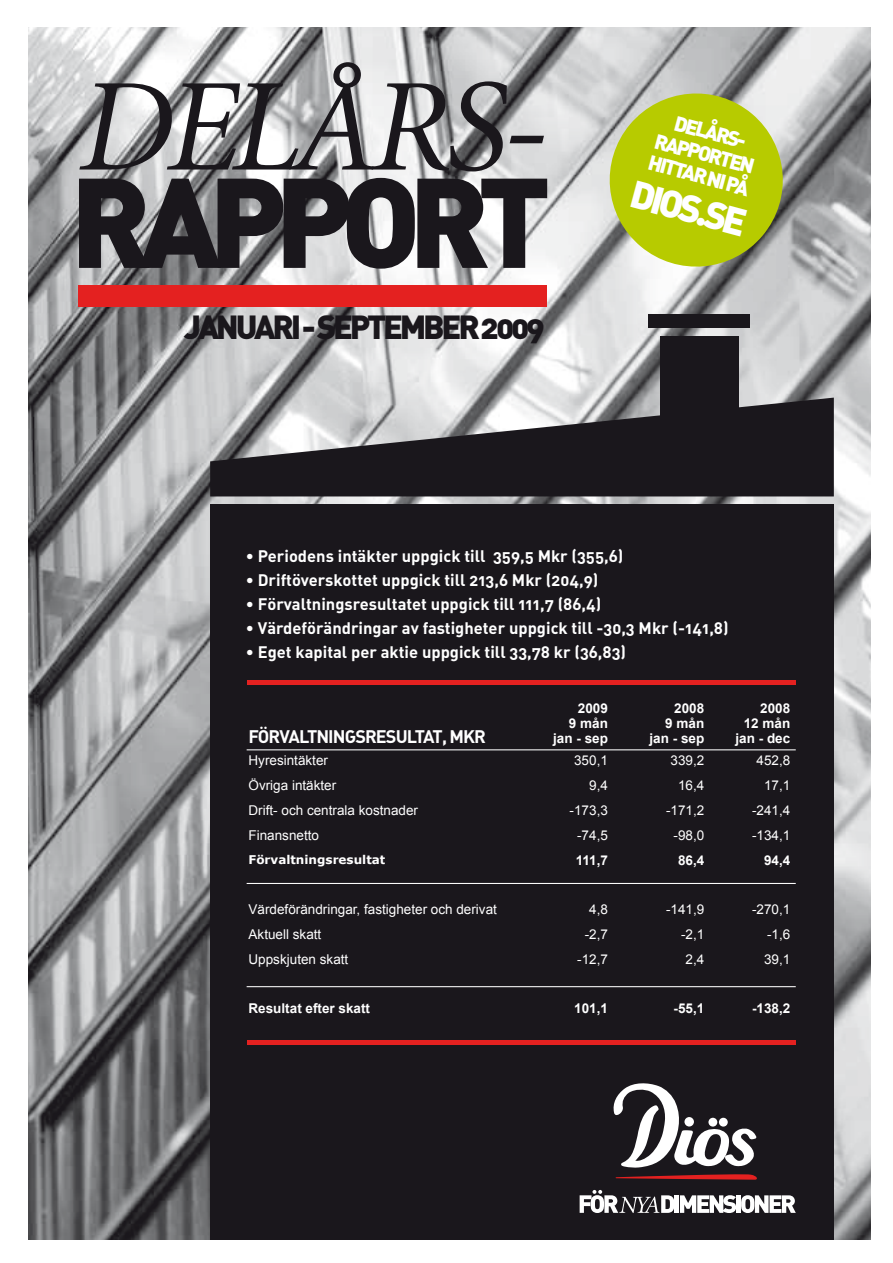
<style>
.page{position:relative;width:893px;height:1263px;background:#fff}
.page>*{position:absolute;margin:0;border:0;box-sizing:border-box;transform-origin:0 0}
.t1{font:italic 132.45px "Minion";letter-spacing:-.05em;color:#1a171c}
.t2{font:125.4px "DIN Black Alternate";letter-spacing:-.1em;color:#1a171c}
.t3{font:38.1px "DIN Black Alternate";color:#fff}
.t4{font:33px "DIN Black Alternate";letter-spacing:-.1em;color:#1a171c}
.t5{font:20.7px/22.5px "DIN Black Alternate";color:#fff;text-align:center}
.t6{font:18px "DIN Bold Alternate";letter-spacing:-.05em;color:#fff}
.t7{font:16.5px "DIN Bold Alternate";color:#fff}
.t8{font:13.5px "Arial";color:#fff}
.t9{font:700 13.5px/15px "Arial";color:#fff;text-align:right}
.t10{font:700 12px "Verdana";color:#fff}
</style>
<div class="page">
<img style="left:29px;top:28px;width:842px;height:1211px">
<div style="left:210px;top:504px;width:624px;height:735px;background:#1a171c"></div>
<div style="left:247px;top:680px;width:548px;height:5px;background:#e42120"></div>
<div style="left:78px;top:285px;width:469px;height:21px;background:#e42120"></div>
<div style="left:247px;top:1040px;width:548px;height:5px;background:#e42120"></div>
<hr style="left:247px;top:749px;width:549px;height:1px;background:#fff">
<hr style="left:247px;top:883px;width:549px;height:1px;background:#fff">
<hr style="left:247px;top:986px;width:549px;height:1px;background:#fff">
<svg style="left:613px;top:1083px;width:144px;height:97px"></svg>
<hr style="left:675px;top:1195px;width:4px;height:18px;background:#fff">
<svg style="left:680px;top:1195px;width:116px;height:18px"></svg>
<svg style="left:580px;top:1190px;width:94px;height:23px"></svg>
<div style="left:660px;top:336px;width:78px;height:95px;background:#1a171c"></div>
<div style="left:648px;top:315px;width:102px;height:13px;background:#1a171c"></div>
<svg style="left:210px;top:398px;width:624px;height:98px;background:#4e4c50"></svg>
<svg style="left:599px;top:83px;width:194px;height:194px;background:#b9c648"></svg>
<h1 class="t1" style="left:79px;top:62px;width:473px">DELÅRS-</h1>
<h2 class="t2" style="left:70px;top:139px;width:482px">RAPPORT</h2>
<h3 class="t4" style="left:184px;top:305px;width:362px">JANUARI - SEPTEMBER 2009</h3>
<p class="t5" style="left:663px;top:107px;width:105px;rotate:15deg">DELÅRS-<br>RAPPORTEN<br>HITTAR NI PÅ</p>
<h3 class="t3" style="left:638px;top:168px;width:120px;rotate:15deg">DIOS .SE</h3>
<p class="t7" style="left:246px;top:545px;width:379px">• Periodens intäkter uppgick till 359,5 Mkr (355,6)</p>
<p class="t7" style="left:246px;top:569px;width:354px">• Driftöverskottet uppgick till 213,6 Mkr (204,9)</p>
<p class="t7" style="left:246px;top:593px;width:357px">• Förvaltningsresultatet uppgick till 111,7 (86,4)</p>
<p class="t7" style="left:246px;top:617px;width:484px">• Värdeförändringar av fastigheter uppgick till -30,3 Mkr (-141,8)</p>
<p class="t7" style="left:246px;top:641px;width:382px">• Eget kapital per aktie uppgick till 33,78 kr (36,83)</p>
<p class="t6" style="left:249px;top:724px;width:239px">FÖRVALTNINGSRESULTAT, MKR</p>
<p class="t9" style="left:553px;top:701px;width:56px">2009<br>9 mån jan - sep</p>
<p class="t9" style="left:650px;top:701px;width:56px">2008<br>9 mån jan - sep</p>
<p class="t9" style="left:735px;top:701px;width:56px">2008<br>12 mån jan - dec</p>
<p class="t8" style="left:249px;top:751px;width:81px">Hyresintäkter</p>
<p class="t8" style="left:574px;top:751px;width:35px">350,1</p>
<p class="t8" style="left:670px;top:751px;width:35px">339,2</p>
<p class="t8" style="left:756px;top:751px;width:35px">452,8</p>
<p class="t8" style="left:249px;top:777px;width:89px">Övriga intäkter</p>
<p class="t8" style="left:589px;top:777px;width:20px">9,4</p>
<p class="t8" style="left:678px;top:777px;width:28px">16,4</p>
<p class="t8" style="left:764px;top:777px;width:28px">17,1</p>
<p class="t8" style="left:249px;top:801px;width:171px">Drift- och centrala kostnader</p>
<p class="t8" style="left:570px;top:801px;width:40px">-173,3</p>
<p class="t8" style="left:666px;top:801px;width:40px">-171,2</p>
<p class="t8" style="left:752px;top:801px;width:40px">-241,4</p>
<p class="t8" style="left:249px;top:826px;width:72px">Finansnetto</p>
<p class="t8" style="left:577px;top:826px;width:32px">-74,5</p>
<p class="t8" style="left:673px;top:826px;width:32px">-98,0</p>
<p class="t8" style="left:752px;top:826px;width:40px">-134,1</p>
<p class="t10" style="left:249px;top:852px;width:138px">Förvaltningsresultat</p>
<p class="t9" style="left:576px;top:853px;width:34px">111,7</p>
<p class="t9" style="left:678px;top:853px;width:28px">86,4</p>
<p class="t9" style="left:764px;top:853px;width:28px">94,4</p>
<p class="t8" style="left:249px;top:900px;width:250px">Värdeförändringar, fastigheter och derivat</p>
<p class="t8" style="left:589px;top:900px;width:20px">4,8</p>
<p class="t8" style="left:666px;top:900px;width:40px">-141,9</p>
<p class="t8" style="left:752px;top:900px;width:40px">-270,1</p>
<p class="t8" style="left:249px;top:925px;width:74px">Aktuell skatt</p>
<p class="t8" style="left:585px;top:925px;width:25px">-2,7</p>
<p class="t8" style="left:681px;top:925px;width:25px">-2,1</p>
<p class="t8" style="left:767px;top:925px;width:25px">-1,6</p>
<p class="t8" style="left:249px;top:950px;width:101px">Uppskjuten skatt</p>
<p class="t8" style="left:577px;top:950px;width:32px">-12,7</p>
<p class="t8" style="left:686px;top:950px;width:20px">2,4</p>
<p class="t8" style="left:764px;top:950px;width:28px">39,1</p>
<p class="t9" style="left:249px;top:1001px;width:123px">Resultat efter skatt</p>
<p class="t9" style="left:574px;top:1001px;width:35px">101,1</p>
<p class="t9" style="left:674px;top:1001px;width:32px">-55,1</p>
<p class="t9" style="left:752px;top:1001px;width:40px">-138,2</p>
</div>
